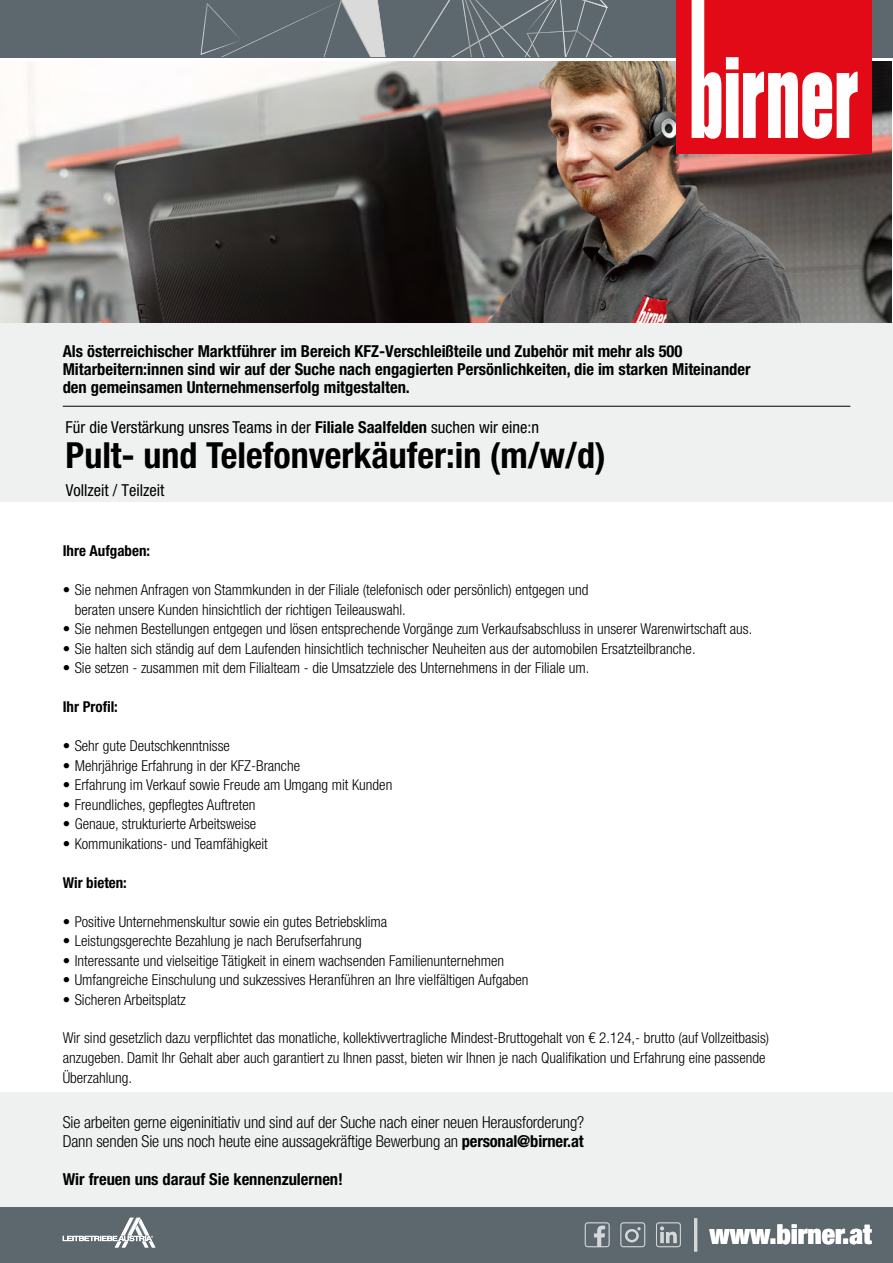
<style>
.page{position:relative;width:893px;height:1263px;background:#fff}
.page>*{position:absolute;margin:0;border:0;box-sizing:border-box;transform-origin:0 0}
.t1{font:700 condensed 36px "Helvetica Neue LT Std";color:#000}
.t2{font:900 condensed 27.45px "Helvetica Neue LT Pro";color:#fff}
.t3{font:700 condensed 16.5px/18px "Helvetica Neue LT Std";color:#000}
.t4{font:300 condensed 16.5px/19.2px "Helvetica Neue LT Pro";letter-spacing:-.01em;color:#000}
.t5{font:condensed 16.5px "Helvetica Neue LT Std";color:#000}
.t6{font:300 condensed 15px/20.1px "Helvetica Neue LT Std";color:#000}
.t7{font:700 condensed 15px "Helvetica Neue LT Std";color:#000}
.s1{font-weight:700}
</style>
<div class="page">
<div style="left:0;top:0;width:893px;height:57px;background:#5d686e"></div>
<svg style="left:200px;top:0;width:413px;height:57px"></svg>
<div style="left:0;top:1208px;width:893px;height:55px;background:#5d686e"></div>
<div style="left:0;top:322px;width:893px;height:180px;background:#eff0f0"></div>
<div style="left:0;top:1092px;width:893px;height:116px;background:#eff0f0"></div>
<img style="left:0;top:61px;width:892px;height:261px">
<svg style="left:63px;top:1218px;width:92px;height:29px"></svg>
<svg style="left:594px;top:1225px;width:11px;height:20px"></svg>
<div style="left:585px;top:1222px;width:25px;height:25px;border:1px solid #fff;border-radius:3px"></div>
<div style="left:620px;top:1222px;width:25px;height:25px;border:1px solid #fff;border-radius:3px"></div>
<svg style="left:625px;top:1227px;width:16px;height:15px"></svg>
<svg style="left:660px;top:1226px;width:17px;height:17px"></svg>
<div style="left:656px;top:1222px;width:25px;height:25px;border:1px solid #fff;border-radius:3px"></div>
<hr style="left:694px;top:1218px;width:3px;height:34px;background:#fff">
<div style="left:676px;top:0;width:196px;height:153px;background:#e20a17"></div>
<svg style="left:692px;top:0;width:166px;height:139px"></svg>
<hr style="left:63px;top:406px;width:787px;height:1px;background:#000">
<p class="t3" style="left:63px;top:342px;width:689px">Als österreichischer Marktführer im Bereich KFZ-Verschleißteile und Zubehör mit mehr als 500<br>Mitarbeitern:innen sind wir auf der Suche nach engagierten Persönlichkeiten, die im starken Miteinander den gemeinsamen Unternehmenserfolg mitgestalten.</p>
<p class="t5" style="left:66px;top:418px;width:475px">Für die Verstärkung unsres Teams in der <span class="s1">Filiale Saalfelden</span> suchen wir eine:n</p>
<h1 class="t1" style="left:66px;top:433px;width:542px">Pult- und Telefonverkäufer:in (m/w/d)</h1>
<p class="t5" style="left:66px;top:480px;width:100px">Vollzeit / Teilzeit</p>
<p class="t7" style="left:63px;top:542px;width:89px">Ihre Aufgaben:</p>
<p class="t6" style="left:75px;top:580px;width:515px;line-height:19.5px;text-indent:-12px">• Sie nehmen Anfragen von Stammkunden in der Filiale (telefonisch oder persönlich) entgegen und beraten unsere Kunden hinsichtlich der richtigen Teileauswahl.</p>
<p class="t6" style="left:63px;top:619px;width:691px">• Sie nehmen Bestellungen entgegen und lösen entsprechende Vorgänge zum Verkaufsabschluss in unserer Warenwirtschaft aus.</p>
<p class="t6" style="left:63px;top:638px;width:634px">• Sie halten sich ständig auf dem Laufenden hinsichtlich technischer Neuheiten aus der automobilen Ersatzteilbranche.</p>
<p class="t6" style="left:63px;top:658px;width:528px">• Sie setzen - zusammen mit dem Filialteam - die Umsatzziele des Unternehmens in der Filiale um.</p>
<p class="t7" style="left:63px;top:698px;width:57px">Ihr Profil:</p>
<p class="t6" style="left:63px;top:736px;width:169px">• Sehr gute Deutschkenntnisse</p>
<p class="t6" style="left:63px;top:755px;width:239px">• Mehrjährige Erfahrung in der KFZ-Branche</p>
<p class="t6" style="left:63px;top:775px;width:331px">• Erfahrung im Verkauf sowie Freude am Umgang mit Kunden</p>
<p class="t6" style="left:63px;top:794px;width:194px">• Freundliches, gepflegtes Auftreten</p>
<p class="t6" style="left:63px;top:814px;width:195px">• Genaue, strukturierte Arbeitsweise</p>
<p class="t6" style="left:63px;top:833px;width:207px">• Kommunikations- und Teamfähigkeit</p>
<p class="t7" style="left:63px;top:873px;width:66px">Wir bieten:</p>
<p class="t6" style="left:63px;top:911px;width:326px">• Positive Unternehmenskultur sowie ein gutes Betriebsklima</p>
<p class="t6" style="left:63px;top:931px;width:301px">• Leistungsgerechte Bezahlung je nach Berufserfahrung</p>
<p class="t6" style="left:63px;top:950px;width:443px">• Interessante und vielseitige Tätigkeit in einem wachsenden Familienunternehmen</p>
<p class="t6" style="left:63px;top:970px;width:467px">• Umfangreiche Einschulung und sukzessives Heranführen an Ihre vielfältigen Aufgaben</p>
<p class="t6" style="left:63px;top:989px;width:125px">• Sicheren Arbeitsplatz</p>
<p class="t6" style="left:63px;top:1027px;width:708px">Wir sind gesetzlich dazu verpflichtet das monatliche, kollektivvertragliche Mindest-Bruttogehalt von € 2.124,- brutto (auf Vollzeitbasis) anzugeben. Damit Ihr Gehalt aber auch garantiert zu Ihnen passt, bieten wir Ihnen je nach Qualifikation und Erfahrung eine passende<br>Überzahlung.</p>
<p class="t4" style="left:63px;top:1112px;width:523px">Sie arbeiten gerne eigeninitiativ und sind auf der Suche nach einer neuen Herausforderung?<br>Dann senden Sie uns noch heute eine aussagekräftige Bewerbung an <span class="s1">personal@birner.at</span></p>
<p class="t3" style="left:63px;top:1170px;width:282px">Wir freuen uns darauf Sie kennenzulernen!</p>
<h2 class="t2" style="left:709px;top:1218px;width:164px">www.birner.at</h2>
</div>
